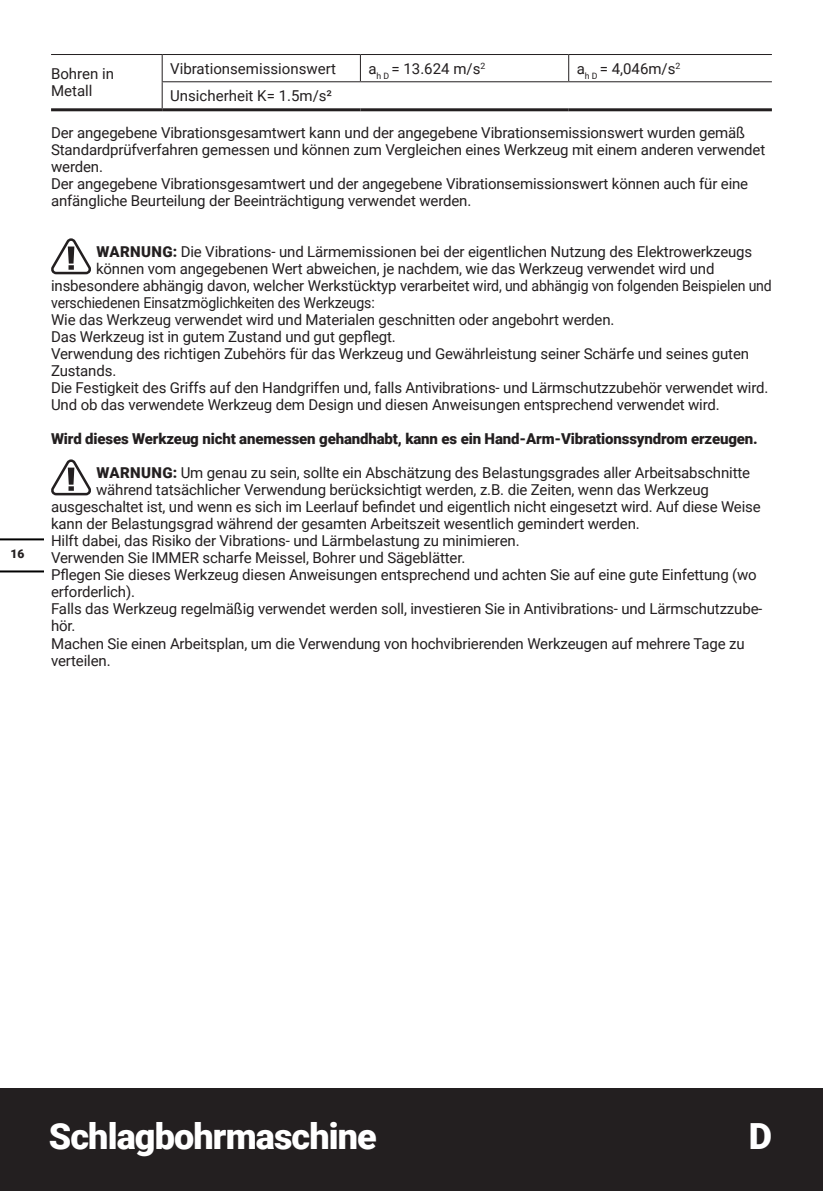
<style>
.page{position:relative;width:823px;height:1191px;background:#fff}
.page>*{position:absolute;margin:0;border:0;box-sizing:border-box;transform-origin:0 0}
.t1{font:900 36px "Roboto";letter-spacing:-.025em;color:#fff}
.t2{font:15px/17px "Roboto";letter-spacing:-.01em;color:#231f20}
.t3{font:900 15px "Roboto";letter-spacing:-.01em;color:#231f20}
.t4{font:15px "Roboto";letter-spacing:-.01em;color:#231f20;scale:.94 1}
.t5{font:900 12px "Roboto";color:#231f20}
.s1{font-weight:900}
</style>
<div class="page">
<div style="left:0;top:1089px;width:822px;height:102px;background:#231f20"></div>
<hr style="left:0;top:570px;width:43px;height:2px;background:#000">
<hr style="left:0;top:538px;width:43px;height:2px;background:#000">
<hr style="left:51px;top:108px;width:111px;height:3px;background:#231f20">
<hr style="left:162px;top:108px;width:198px;height:3px;background:#231f20">
<hr style="left:360px;top:108px;width:208px;height:3px;background:#231f20">
<hr style="left:568px;top:108px;width:203px;height:3px;background:#231f20">
<hr style="left:51px;top:54px;width:111px;height:1px;background:#231f20">
<hr style="left:162px;top:54px;width:198px;height:1px;background:#231f20">
<hr style="left:360px;top:54px;width:208px;height:1px;background:#231f20">
<svg style="left:360px;top:55px;width:1px;height:26px"></svg>
<hr style="left:568px;top:54px;width:203px;height:1px;background:#231f20">
<svg style="left:568px;top:55px;width:1px;height:26px"></svg>
<hr style="left:162px;top:81px;width:198px;height:1px;background:#231f20">
<svg style="left:162px;top:55px;width:1px;height:53px"></svg>
<hr style="left:360px;top:81px;width:208px;height:1px;background:#231f20">
<hr style="left:568px;top:81px;width:203px;height:1px;background:#231f20">
<svg style="left:51px;top:238px;width:40px;height:36px"></svg>
<svg style="left:51px;top:459px;width:40px;height:36px"></svg>
<p class="t5" style="left:11px;top:545px;width:15px">16</p>
<p class="t2" style="left:51px;top:65px;width:64px">Bohren in<br>Metall</p>
<p class="t2" style="left:170px;top:59px;width:167px">Vibrationsemissionswert</p>
<p class="t2" style="left:368px;top:59px;width:118px">a<sub>h</sub> <sub>D</sub> = 13.624 m/s<sup>2</sup></p>
<p class="t2" style="left:576px;top:59px;width:105px">a<sub>h</sub> <sub>D</sub> = 4,046m/s<sup>2</sup></p>
<p class="t2" style="left:170px;top:87px;width:163px">Unsicherheit K= 1.5m/s²</p>
<p class="t2" style="left:51px;top:124px;width:715px">Der angegebene Vibrationsgesamtwert kann und der angegebene Vibrationsemissionswert wurden gemäß<br>Standardprüfverfahren gemessen und können zum Vergleichen eines Werkzeug mit einem anderen verwendet werden.</p>
<p class="t2" style="left:51px;top:175px;width:698px">Der angegebene Vibrationsgesamtwert und der angegebene Vibrationsemissionswert können auch für eine anfängliche Beurteilung der Beeinträchtigung verwendet werden.</p>
<p class="t2" style="left:96px;top:243px;width:657px"><span class="s1">WARNUNG:</span> Die Vibrations- und Lärmemissionen bei der eigentlichen Nutzung des Elektrowerkzeugs</p>
<p class="t2" style="left:96px;top:260px;width:619px">können vom angegebenen Wert abweichen, je nachdem, wie das Werkzeug verwendet wird und</p>
<p class="t2" style="left:51px;top:277px;width:722px">insbesondere abhängig davon, welcher Werkstücktyp verarbeitet wird, und abhängig von folgenden Beispielen und</p>
<p class="t4" style="left:51px;top:292px;width:346px">verschiedenen Einsatzmöglichkeiten des Werkzeugs:</p>
<p class="t2" style="left:51px;top:311px;width:564px">Wie das Werkzeug verwendet wird und Materialen geschnitten oder angebohrt werden.</p>
<p class="t2" style="left:51px;top:328px;width:346px">Das Werkzeug ist in gutem Zustand und gut gepflegt.</p>
<p class="t2" style="left:51px;top:345px;width:699px">Verwendung des richtigen Zubehörs für das Werkzeug und Gewährleistung seiner Schärfe und seines guten<br>Zustands.</p>
<p class="t2" style="left:51px;top:379px;width:718px">Die Festigkeit des Griffs auf den Handgriffen und, falls Antivibrations- und Lärmschutzzubehör verwendet wird.</p>
<p class="t2" style="left:51px;top:396px;width:669px">Und ob das verwendete Werkzeug dem Design und diesen Anweisungen entsprechend verwendet wird.</p>
<p class="t3" style="left:51px;top:428px;width:707px">Wird dieses Werkzeug nicht anemessen gehandhabt, kann es ein Hand-Arm-Vibrationssyndrom erzeugen.</p>
<p class="t2" style="left:96px;top:464px;width:655px"><span class="s1">WARNUNG:</span> Um genau zu sein, sollte ein Abschätzung des Belastungsgrades aller Arbeitsabschnitte</p>
<p class="t2" style="left:96px;top:481px;width:614px">während tatsächlicher Verwendung berücksichtigt werden, z.B. die Zeiten, wenn das Werkzeug</p>
<p class="t2" style="left:51px;top:498px;width:710px">ausgeschaltet ist, und wenn es sich im Leerlauf befindet und eigentlich nicht eingesetzt wird. Auf diese Weise</p>
<p class="t2" style="left:51px;top:515px;width:590px">kann der Belastungsgrad während der gesamten Arbeitszeit wesentlich gemindert werden.</p>
<p class="t2" style="left:51px;top:532px;width:469px">Hilft dabei, das Risiko der Vibrations- und Lärmbelastung zu minimieren.</p>
<p class="t2" style="left:51px;top:549px;width:415px">Verwenden Sie IMMER scharfe Meissel, Bohrer und Sägeblätter.</p>
<p class="t2" style="left:51px;top:566px;width:706px">Pflegen Sie dieses Werkzeug diesen Anweisungen entsprechend und achten Sie auf eine gute Einfettung (wo erforderlich).</p>
<p class="t2" style="left:51px;top:600px;width:712px">Falls das Werkzeug regelmäßig verwendet werden soll, investieren Sie in Antivibrations- und Lärmschutzzube&shy;hör.</p>
<p class="t2" style="left:51px;top:634px;width:694px">Machen Sie einen Arbeitsplan, um die Verwendung von hochvibrierenden Werkzeugen auf mehrere Tage zu verteilen.</p>
<h1 class="t1" style="left:49px;top:1111px;width:329px">Schlagbohrmaschine</h1>
<h1 class="t1" style="left:748px;top:1111px;width:25px">D</h1>
</div>
